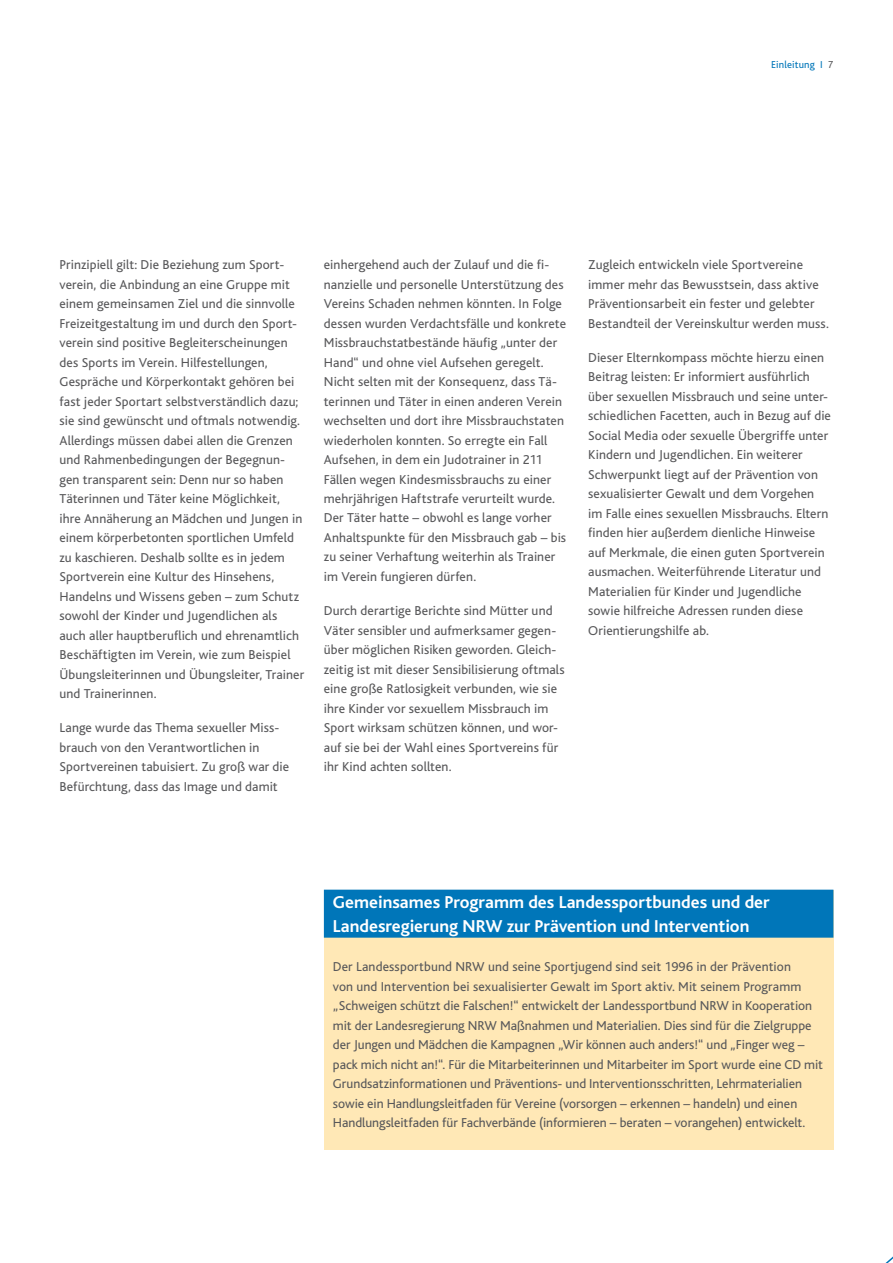
<style>
.page{position:relative;width:893px;height:1263px;background:#fff}
.page>*{position:absolute;margin:0;border:0;box-sizing:border-box;transform-origin:0 0}
.t1{font:700 18px/24.3px "Bliss";color:#fff}
.t2{font:13.5px/19.5px "Bliss";letter-spacing:.005em;color:#58585a}
.t3{font:10.5px "Bliss";letter-spacing:.01em;color:#0076b9}
.s1{color:#58585a}
</style>
<div class="page">
<div style="left:324px;top:890px;width:509px;height:259px;background:#ffe8b6"></div>
<div style="left:324px;top:890px;width:509px;height:48px;background:#0076b9"></div>
<p class="t3" style="left:771px;top:59px;width:64px">Einleitung I <span class="s1">7</span></p>
<p class="t2" style="left:60px;top:255px;width:246px">Prinzipiell gilt: Die Beziehung zum Sport&shy;verein, die Anbindung an eine Gruppe mit einem gemeinsamen Ziel und die sinnvolle Freizeitgestaltung im und durch den Sport&shy;verein sind positive Begleiterscheinungen des Sports im Verein. Hilfestellungen, Gespräche und Körperkontakt gehören bei fast jeder Sportart selbstverständlich dazu; sie sind gewünscht und oftmals notwendig.<br>Allerdings müssen dabei allen die Grenzen und Rahmenbedingungen der Begegnun&shy;gen transparent sein: Denn nur so haben Täterinnen und Täter keine Möglichkeit, ihre Annäherung an Mädchen und Jungen in einem körperbetonten sportlichen Umfeld zu kaschieren. Deshalb sollte es in jedem Sportverein eine Kultur des Hinsehens, Handelns und Wissens geben – zum Schutz sowohl der Kinder und Jugendlichen als auch aller hauptberuflich und ehrenamtlich Beschäftigten im Verein, wie zum Beispiel Übungsleiterinnen und Übungsleiter, Trainer und Trainerinnen.</p>
<p class="t2" style="left:60px;top:718px;width:231px">Lange wurde das Thema sexueller Miss&shy;brauch von den Verantwortlichen in Sportvereinen tabuisiert. Zu groß war die Befürchtung, dass das Image und damit</p>
<p class="t2" style="left:324px;top:255px;width:244px">einhergehend auch der Zulauf und die fi&shy;nanzielle und personelle Unterstützung des Vereins Schaden nehmen könnten. In Folge dessen wurden Verdachtsfälle und konkrete Missbrauchstatbestände häufig „unter der Hand“ und ohne viel Aufsehen geregelt.<br>Nicht selten mit der Konsequenz, dass Tä&shy;terinnen und Täter in einen anderen Verein wechselten und dort ihre Missbrauchstaten wiederholen konnten. So erregte ein Fall Aufsehen, in dem ein Judotrainer in 211<br>Fällen wegen Kindesmissbrauchs zu einer mehrjährigen Haftstrafe verurteilt wurde.<br>Der Täter hatte – obwohl es lange vorher Anhaltspunkte für den Missbrauch gab – bis zu seiner Verhaftung weiterhin als Trainer im Verein fungieren dürfen.</p>
<p class="t2" style="left:324px;top:601px;width:242px">Durch derartige Berichte sind Mütter und Väter sensibler und aufmerksamer gegen&shy;über möglichen Risiken geworden. Gleich&shy;zeitig ist mit dieser Sensibilisierung oftmals eine große Ratlosigkeit verbunden, wie sie ihre Kinder vor sexuellem Missbrauch im Sport wirksam schützen können, und wor&shy;auf sie bei der Wahl eines Sportvereins für ihr Kind achten sollten.</p>
<p class="t2" style="left:588px;top:255px;width:242px">Zugleich entwickeln viele Sportvereine immer mehr das Bewusstsein, dass aktive Präventionsarbeit ein fester und gelebter Bestandteil der Vereinskultur werden muss.</p>
<p class="t2" style="left:588px;top:348px;width:244px">Dieser Elternkompass möchte hierzu einen Beitrag leisten: Er informiert ausführlich über sexuellen Missbrauch und seine unter&shy;schiedlichen Facetten, auch in Bezug auf die Social Media oder sexuelle Übergriffe unter Kindern und Jugendlichen. Ein weiterer Schwerpunkt liegt auf der Prävention von sexualisierter Gewalt und dem Vorgehen im Falle eines sexuellen Missbrauchs. Eltern finden hier außerdem dienliche Hinweise auf Merkmale, die einen guten Sportverein ausmachen. Weiterführende Literatur und Materialien für Kinder und Jugendliche sowie hilfreiche Adressen runden diese Orientierungshilfe ab.</p>
<h1 class="t1" style="left:333px;top:890px;width:438px">Gemeinsames Programm des Landessportbundes und der<br>Landesregierung NRW zur Prävention und Intervention</h1>
<p class="t2" style="left:333px;top:957px;width:492px">Der Landessportbund NRW und seine Sportjugend sind seit 1996 in der Prävention<br>von und Intervention bei sexualisierter Gewalt im Sport aktiv. Mit seinem Programm „Schweigen schützt die Falschen!“ entwickelt der Landessportbund NRW in Kooperation mit der Landesregierung NRW Maßnahmen und Materialien. Dies sind für die Zielgruppe der Jungen und Mädchen die Kampagnen „Wir können auch anders!“ und „Finger weg – pack mich nicht an!“. Für die Mitarbeiterinnen und Mitarbeiter im Sport wurde eine CD mit Grundsatzinformationen und Präventions- und Interventionsschritten, Lehrmaterialien sowie ein Handlungsleitfaden für Vereine (vorsorgen – erkennen – handeln) und einen Handlungsleitfaden für Fachverbände (informieren – beraten – vorangehen) entwickelt.</p>
</div>
